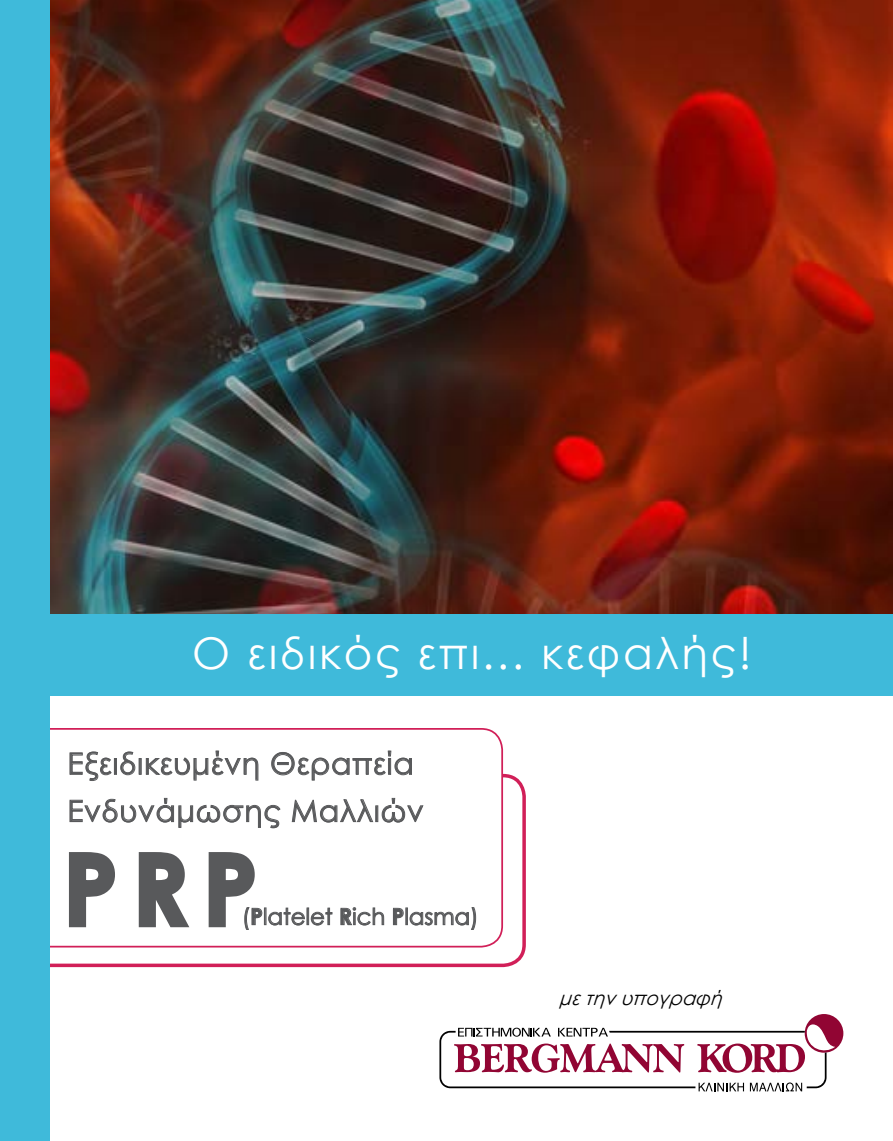
<style>
.page{position:relative;width:893px;height:1141px;background:#fff}
.page>*{position:absolute;margin:0;border:0;box-sizing:border-box;transform-origin:0 0}
.t1{font:43.75px "Century Gothic";letter-spacing:.06em;color:#fff}
.t2{font:29.75px/47.2px "Century Gothic";letter-spacing:.03em;color:#58595b}
.t3{font:22.75px "Century Gothic";color:#58595b}
.t4{font:italic 19.25px "Century Gothic";color:#000}
.s1{font-weight:700}
</style>
<div class="page">
<div style="left:25px;top:774px;width:501px;height:193px;border:4px solid #d11f58;border-radius:21px"></div>
<img style="left:50px;top:0;width:843px;height:614px">
<div style="left:25px;top:729px;width:477px;height:218px;background:#fff;border-radius:21px"></div>
<div style="left:24px;top:728px;width:479px;height:219px;border:2px solid #d11f58;border-radius:21px"></div>
<svg style="left:69px;top:751px;width:43px;height:30px"></svg>
<div style="left:114px;top:758px;width:3px;height:17px;border:1px solid #58595b"></div>
<svg style="left:120px;top:751px;width:16px;height:25px"></svg>
<div style="left:139px;top:758px;width:3px;height:17px;border:1px solid #58595b"></div>
<svg style="left:145px;top:750px;width:114px;height:31px"></svg>
<svg style="left:271px;top:751px;width:141px;height:30px"></svg>
<svg style="left:69px;top:797px;width:212px;height:32px"></svg>
<svg style="left:291px;top:799px;width:83px;height:24px"></svg>
<div style="left:375px;top:805px;width:3px;height:17px;border:1px solid #58595b"></div>
<svg style="left:381px;top:797px;width:43px;height:26px"></svg>
<svg style="left:439px;top:1014px;width:404px;height:77px"></svg>
<div style="left:0;top:0;width:50px;height:1141px;background:#3fbada"></div>
<div style="left:43px;top:614px;width:850px;height:82px;background:#3fbada"></div>
<svg style="left:69px;top:852px;width:264px;height:78px"></svg>
<svg style="left:340px;top:907px;width:45px;height:19px"></svg>
<svg style="left:393px;top:907px;width:83px;height:23px"></svg>
<img style="left:304px;top:336px;width:14px;height:8px">
<h1 class="t1" style="left:192px;top:623px;width:561px">Ο ειδικός επι... κεφαλής!</h1>
<p class="t2" style="left:67px;top:740px;width:358px">Εξειδικευμένη Θεραπεία<br>Ενδυνάμωσης Μαλλιών</p>
<p class="t3" style="left:242px;top:901px;width:238px">(<span class="s1">P</span>latelet <span class="s1">R</span>ich <span class="s1">P</span>lasma)</p>
<p class="t4" style="left:560px;top:984px;width:168px">μετην υπογρ αφή</p>
</div>
